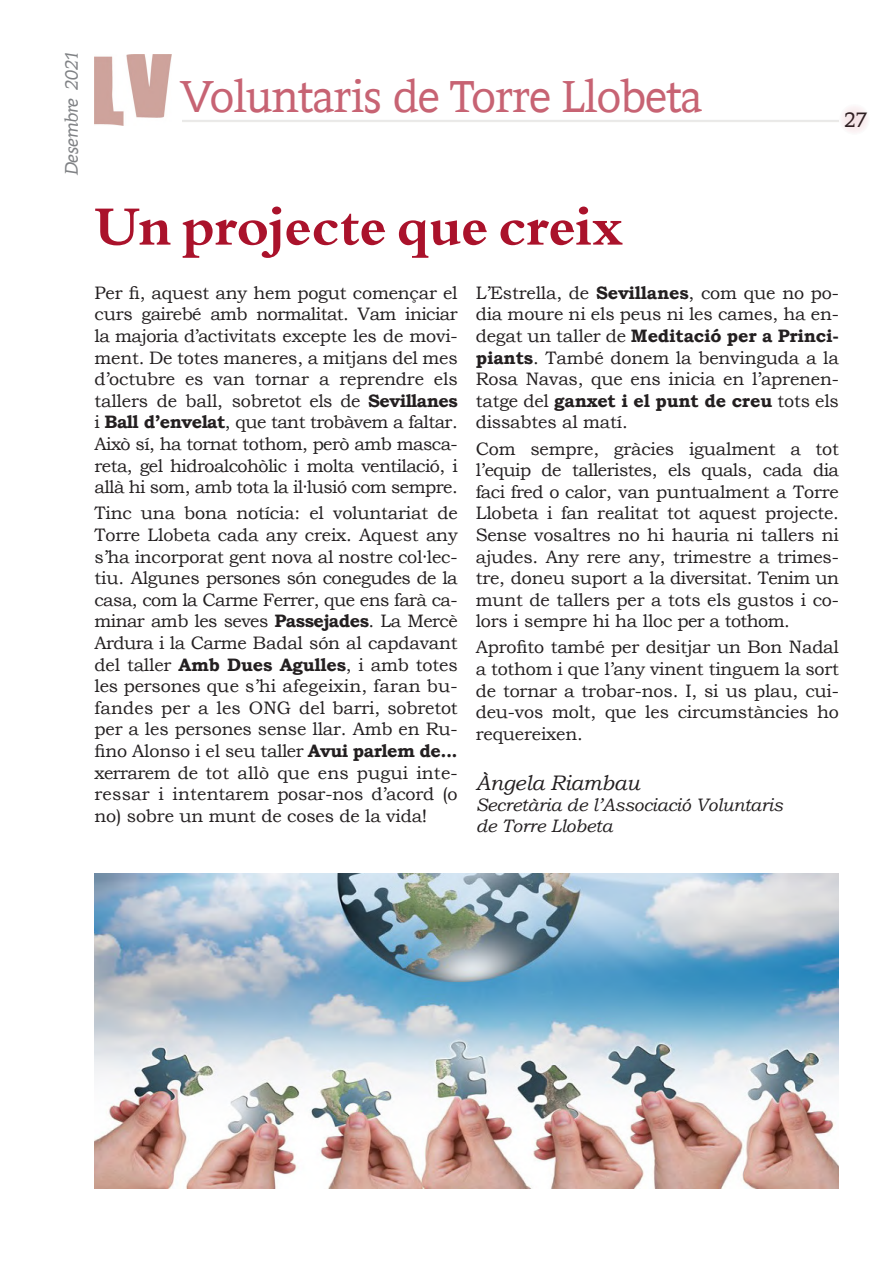
<style>
.page{position:relative;width:893px;height:1263px;background:#fff}
.page>*{position:absolute;margin:0;border:0;box-sizing:border-box;transform-origin:0 0}
.BOOK_ANTIQUA_TEXT{font:700 54px "Bergamo Std";letter-spacing:-.005em;color:#aa122b}
.t1{font:45px "Contra";letter-spacing:-.02em;color:#c76373}
.BOOK_ANTIQUA_TEXT-2{font:italic 21px "Bookman Old Style";letter-spacing:-.01em;color:#231f20}
.t2{font:21px "Contra";color:#231f20}
.BOOK_ANTIQUA_TEXT-3{font:18px/21.6px "Bookman Old Style";letter-spacing:-.01em;color:#231f20;text-align:justify}
.BOOK_ANTIQUA_TEXT-4{font:italic 18px "Bookman Old Style";letter-spacing:-.01em;color:#231f20}
.t3{font:italic 18px "Contra";letter-spacing:-.02em;color:#808285}
.s1{font-weight:700}
</style>
<div class="page">
<hr style="left:183px;top:116px;width:656px;height:2px;background:#383839">
<div style="left:840px;top:104px;width:29px;height:30px;background:#f9eef0;border-radius:50%"></div>
<div style="left:839px;top:104px;width:31px;height:31px;border:2px solid #383839;border-radius:50%"></div>
<img style="left:94px;top:54px;width:78px;height:71px">
<img style="left:94px;top:873px;width:745px;height:315px">
<p class="t3" style="left:61px;top:175px;width:126px;rotate:-90deg">Desembre 2021</p>
<p class="t1" style="left:181px;top:70px;width:523px">Voluntaris de Torre Llobeta</p>
<p class="t2" style="left:844px;top:107px;width:25px">27</p>
<p class="BOOK_ANTIQUA_TEXT" style="left:94px;top:195px;width:530px">Un projecte que creix</p>
<p class="BOOK_ANTIQUA_TEXT-3" style="left:94px;top:282px;width:365px">Per fi, aquest any hem pogut començar el curs gairebé amb normalitat. Vam iniciar la majoria d’activitats excepte les de movi&shy;ment. De totes maneres, a mitjans del mes d’octubre es van tornar a reprendre els tallers de ball, sobretot els de <span class="s1">Sevillanes </span>i <span class="s1">Ball d’envelat</span>, que tant trobàvem a faltar.<br>Això sí, ha tornat tothom, però amb masca&shy;reta, gel hidroalcohòlic i molta ventilació, i allà hi som, amb tota la il·lusió com sempre.</p>
<p class="BOOK_ANTIQUA_TEXT-3" style="left:94px;top:502px;width:365px">Tinc una bona notícia: el voluntariat de Torre Llobeta cada any creix. Aquest any s’ha incorporat gent nova al nostre col·lec&shy;tiu. Algunes persones són conegudes de la casa, com la Carme Ferrer, que ens farà ca&shy;minar amb les seves <span class="s1">Passejades</span>. La Mercè Ardura i la Carme Badal són al capdavant del taller <span class="s1">Amb Dues Agulles</span>, i amb totes les persones que s’hi afegeixin, faran bu&shy;fandes per a les ONG del barri, sobretot per a les persones sense llar. Amb en Ru&shy;fino Alonso i el seu taller <span class="s1">Avui parlem de... </span>xerrarem de tot allò que ens pugui inte&shy;ressar i intentarem posar-nos d’acord (o no) sobre un munt de coses de la vida!</p>
<p class="BOOK_ANTIQUA_TEXT-3" style="left:476px;top:282px;width:365px">L’Estrella, de <span class="s1">Sevillanes</span>, com que no po&shy;dia moure ni els peus ni les cames, ha en&shy;degat un taller de <span class="s1">Meditació per a Princi&shy;piants</span>. També donem la benvinguda a la Rosa Navas, que ens inicia en l’aprenen&shy;tatge del <span class="s1">ganxet i el punt de creu</span> tots els dissabtes al matí.</p>
<p class="BOOK_ANTIQUA_TEXT-3" style="left:476px;top:438px;width:365px">Com sempre, gràcies igualment a tot l’equip de talleristes, els quals, cada dia faci fred o calor, van puntualment a Torre Llobeta i fan realitat tot aquest projecte.<br>Sense vosaltres no hi hauria ni tallers ni ajudes. Any rere any, trimestre a trimes&shy;tre, doneu suport a la diversitat. Tenim un munt de tallers per a tots els gustos i co&shy;lors i sempre hi ha lloc per a tothom.</p>
<p class="BOOK_ANTIQUA_TEXT-3" style="left:476px;top:636px;width:365px">Aprofito també per desitjar un Bon Nadal a tothom i que l’any vinent tinguem la sort de tornar a trobar-nos. I, si us plau, cui&shy;deu-vos molt, que les circumstàncies ho requereixen.</p>
<p class="BOOK_ANTIQUA_TEXT-2" style="left:476px;top:768px;width:166px">Àngela Riambau</p>
<p class="BOOK_ANTIQUA_TEXT-4" style="left:476px;top:792px;width:309px">Secretària de l’Associació Voluntaris</p>
<p class="BOOK_ANTIQUA_TEXT-4" style="left:476px;top:813px;width:138px">de Torre Llobeta</p>
</div>
